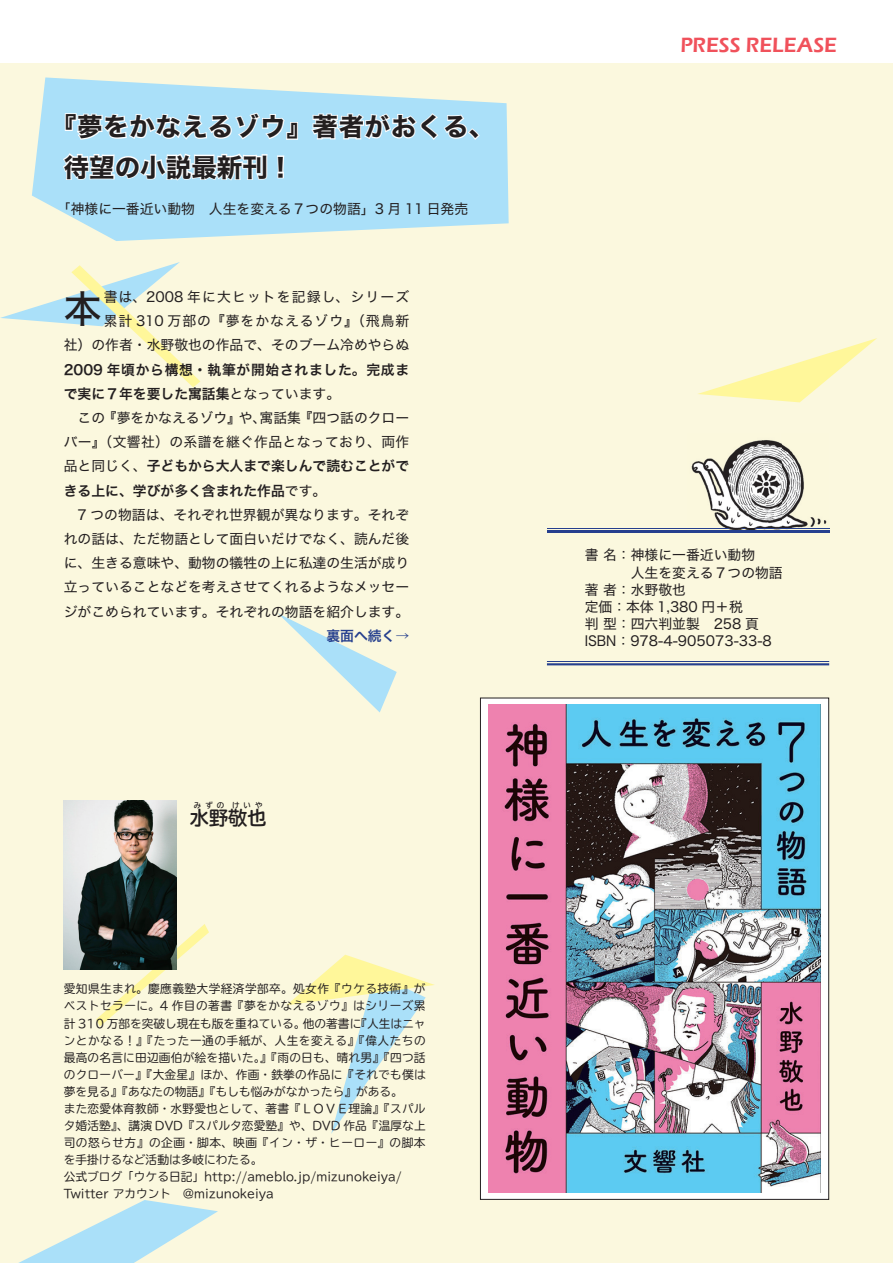
<style>
.page{position:relative;width:893px;height:1263px;background:#fff}
.page>*{position:absolute;margin:0;border:0;box-sizing:border-box;transform-origin:0 0}
.t1{font:37.95px "Hira Kaku Std N W5";color:#231f20}
.t2{font:25.5px/40.3px "Hira Kaku Std W7";letter-spacing:.025em;color:#231f20}
.t3{font:600 21.3px "Eras ITC";color:#f0515b}
.t4{font:700 19.2px "TBUDR Go Std";color:#231f20}
.t5{font:13.8px/24.2px "Hira Kaku Std N W4";color:#231f20;text-align:right}
.t6{font:13.8px/17px "Hira Kaku Std W4";color:#231f20}
.t7{font:13.8px/24.2px "Hira Kaku Std N W6";letter-spacing:.05em;color:#231f20}
.t8{font:13.8px/24.2px "Hira Kaku Std N W6";color:#231f20}
.t9{font:13.8px/24.2px "Hira Kaku Std N W4";letter-spacing:.025em;color:#231f20}
.t10{font:13.8px "Hira Kaku Std N W4";letter-spacing:.08em;color:#231f20}
.t11{font:13.8px "Hira Kaku Std N W6";color:#253f8e}
.t12{font:11.7px/17px "TBUDR Go Std";letter-spacing:.015em;color:#231f20}
.t13{font:11.7px/17px "TBUDR Go Std";letter-spacing:.035em;color:#231f20;text-align:right}
.t14{font:700 7.5px "TBUDR Go Std";letter-spacing:.535em;color:#231f20}
.s1{font-family:"Hira Kaku Std N W4"}
</style>
<div class="page">
<div style="left:0;top:64px;width:893px;height:1199px;background:#fbf8de"></div>
<hr style="left:547px;top:528px;width:282px;height:1px;background:#253f8e">
<hr style="left:547px;top:530px;width:282px;height:2px;background:#253f8e">
<hr style="left:547px;top:661px;width:282px;height:1px;background:#253f8e">
<hr style="left:547px;top:663px;width:282px;height:2px;background:#253f8e">
<svg style="left:287px;top:955px;width:148px;height:179px"></svg>
<svg style="left:698px;top:338px;width:179px;height:64px"></svg>
<svg style="left:278px;top:613px;width:119px;height:99px"></svg>
<svg style="left:96px;top:924px;width:113px;height:102px"></svg>
<svg style="left:0;top:262px;width:200px;height:125px"></svg>
<svg style="left:18px;top:1200px;width:200px;height:63px"></svg>
<img style="left:64px;top:800px;width:113px;height:169px">
<svg style="left:32px;top:77px;width:477px;height:164px;fill:#aae0f9"></svg>
<div style="left:480px;top:698px;width:349px;height:501px;background:#fff"></div>
<img style="left:488px;top:705px;width:333px;height:487px">
<svg style="left:309px;top:112px;width:172px;height:30px;background:#ccecfb"></svg>
<svg style="left:61px;top:111px;width:238px;height:71px;background:#c9ebfb"></svg>
<img style="left:688px;top:440px;width:141px;height:93px">
<img style="left:688px;top:528px;width:141px;height:4px">
<h2 class="t2" style="left:64px;top:108px;width:432px;text-indent:-13px">『夢をかなえるゾウ』著者がおくる、待望の小説最新刊!</h2>
<p class="t6" style="left:57px;top:200px;width:413px">「神様に一番近い動物　人生を変える７つの物語」3 月 11 日発売</p>
<p class="t10" style="left:104px;top:286px;width:307px">書は、2008 年に大ヒットを記録し、シリーズ</p>
<h1 class="t1" style="left:64px;top:280px;width:40px">本</h1>
<p class="t5" style="left:64px;top:309px;width:347px">累計 310 万部の『夢をかなえるゾウ』（飛鳥新<br>社）の作者・水野敬也の作品で、そのブーム冷めやらぬ</p>
<p class="t7" style="left:64px;top:358px;width:347px">2009 年頃から構想・執筆が開始されました。完成まで実に７年を要した寓話集<span class="s1">となっています。</span></p>
<p class="t5" style="left:299px;top:406px;width:112px">『四つ話のクロー</p>
<p class="t5" style="left:103px;top:406px;width:140px">『夢をかなえるゾウ』</p>
<p class="t5" style="left:260px;top:406px;width:43px">寓話集</p>
<p class="t5" style="left:239px;top:406px;width:29px">や、</p>
<p class="t9" style="left:64px;top:406px;width:347px">　この<br>バー』（文響社）の系譜を継ぐ作品となっており、両作</p>
<p class="t8" style="left:64px;top:454px;width:347px"><span class="s1">品と同じく、</span>子どもから大人まで楽しんで読むことができる上に、学びが多く含まれた作品<span class="s1">です。</span></p>
<p class="t5" style="left:64px;top:502px;width:347px;text-align:justify">　7 つの物語は、それぞれ世界観が異なります。それぞれの話は、ただ物語として面白いだけでなく、読んだ後に、生きる意味や、動物の犠牲の上に私達の生活が成り立っていることなどを考えさせてくれるようなメッセージがこめられています。それぞれの物語を紹介します。</p>
<p class="t11" style="left:326px;top:625px;width:84px">裏面へ続く→</p>
<p class="t14" style="left:194px;top:799px;width:32px">みずの</p>
<p class="t14" style="left:232px;top:799px;width:32px">けいや</p>
<h3 class="t4" style="left:190px;top:802px;width:78px">水野敬也</h3>
<p class="t13" style="left:64px;top:980px;width:363px">愛知県生まれ。慶應義塾大学経済学部卒。処女作『ウケる技術』がベストセラーに。4 作目の著書『夢をかなえるゾウ』はシリーズ累『人生はニャ</p>
<p class="t12" style="left:64px;top:1014px;width:363px">計 310 万部を突破し現在も版を重ねている。<br>ンとかなる！』『たった一通の手紙が、人生を変える』『偉人たちの最高の名言に田辺画伯が絵を描いた。』『雨の日も、晴れ男』『四つ話のクローバー』『大金星』ほか、作画・鉄拳の作品に『それでも僕は夢を見る』『あなたの物語』『もしも悩みがなかったら』がある。<br>また恋愛体育教師・水野愛也として、著書『ＬＯＶＥ理論』『スパルタ婚活塾』、講演 DVD『スパルタ恋愛塾』や、DVD 作品『温厚な上司の怒らせ方』の企画・脚本、映画『イン・ザ・ヒーロー』の脚本を手掛けるなど活動は多岐にわたる。<br>公式ブログ「ウケる日記」http://ameblo.jp/mizunokeiya/ Twitter アカウント　@mizunokeiya</p>
<p class="t12" style="left:303px;top:1014px;width:60px">他の著書に</p>
<h3 class="t3" style="left:680px;top:33px;width:158px">PRESS RELEASE</h3>
<p class="t6" style="left:585px;top:547px;width:200px">書名：神様に一番近い動物<br>　　　人生を変える７つの物語著者：水野敬也<br>定価：本体 1,380 円＋税<br>判型：四六判並製　258 頁<br>ISBN：978-4-905073-33-8</p>
</div>
